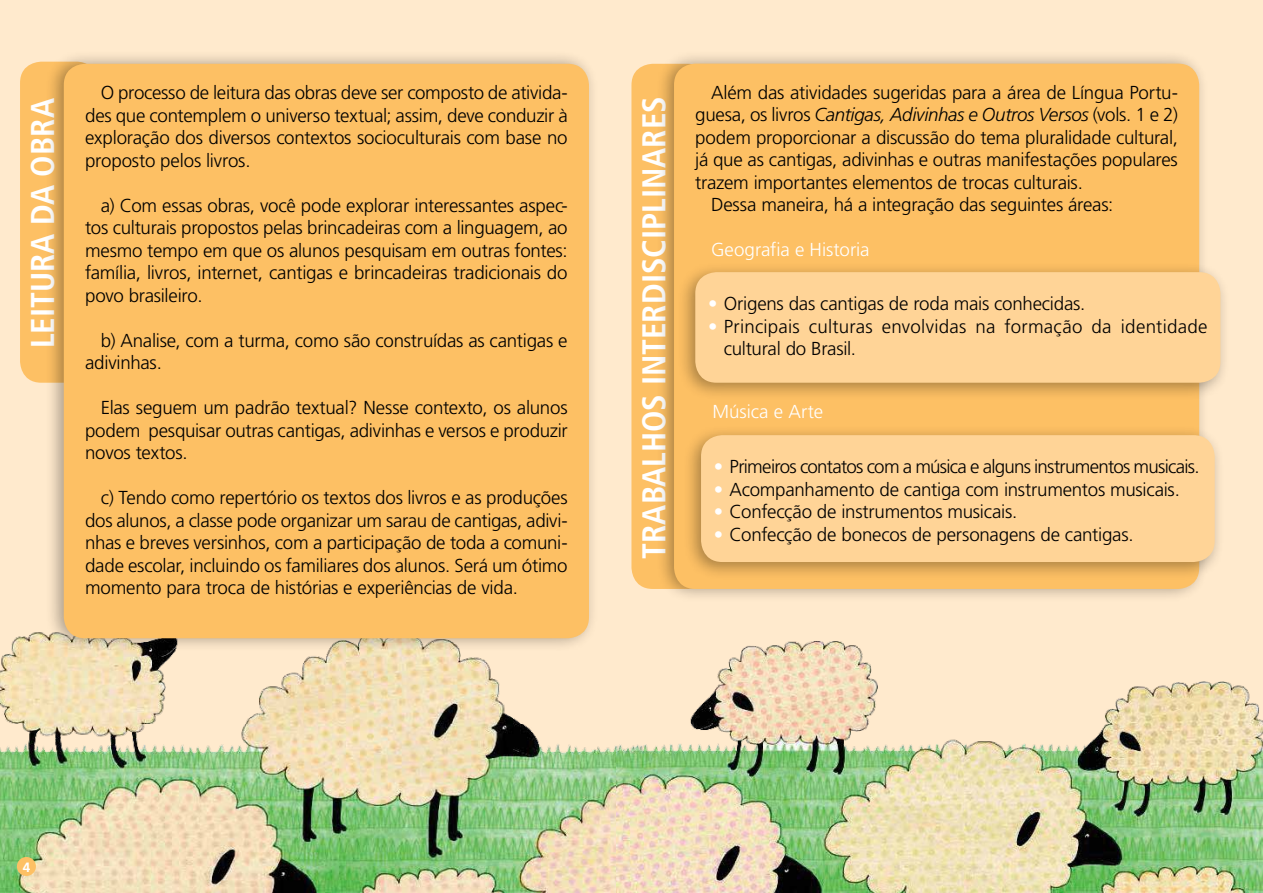
<style>
.page{position:relative;width:1263px;height:893px;background:#ffeacd}
.page>*{position:absolute;margin:0;border:0;box-sizing:border-box;transform-origin:0 0}
.t1{font:700 condensed 33px "Frutiger LT Std";color:#fff}
.t2{font:300 18.75px/22.5px "Frutiger LT Std";letter-spacing:-.015em;color:#000;text-align:justify}
.t3{font:300 18.75px/22.5px "Frutiger LT Std";letter-spacing:.01em;color:#000}
.t4{font:300 18.75px "Frutiger LT Std";letter-spacing:-.04em;color:#000}
.t5{font:italic 300 18.75px "Frutiger LT Std";letter-spacing:-.015em;color:#000}
.t6{font:300 18.75px "Frutiger LT Std";color:#fff}
.t7{font:700 13.5px "Frutiger LT Std";color:#fff}
.s1{font-style:normal}
.s2{color:#fff}
</style>
<div class="page">
<img style="left:0;top:632px;width:616px;height:261px">
<img style="left:616px;top:587px;width:647px;height:306px">
<div style="left:20px;top:62px;width:77px;height:321px;background:#fdc064;border-radius:21px"></div>
<div style="left:631px;top:64px;width:78px;height:525px;background:#fdc064;border-radius:21px"></div>
<div style="left:45px;top:49px;width:554px;height:604px;background:#000;opacity:.33"></div>
<div style="left:64px;top:64px;width:525px;height:574px;background:#fdc064;border-radius:21px"></div>
<div style="left:655px;top:49px;width:554px;height:554px;background:#000;opacity:.33"></div>
<div style="left:674px;top:64px;width:525px;height:525px;background:#fdc064;border-radius:21px"></div>
<div style="left:677px;top:262px;width:553px;height:139px;background:#000;opacity:.33"></div>
<div style="left:695px;top:272px;width:525px;height:111px;background:#ffd497;border-radius:21px"></div>
<div style="left:682px;top:425px;width:543px;height:156px;background:#000;opacity:.33"></div>
<div style="left:701px;top:435px;width:514px;height:127px;background:#ffd497;border-radius:21px"></div>
<div style="left:17px;top:857px;width:19px;height:19px;background:#fdc064;border-radius:50%"></div>
<p class="t2" style="left:85px;top:82px;width:484px;text-indent:16px">O processo de leitura das obras deve ser composto de ativida&shy;des que contemplem o universo textual; assim, deve conduzir à exploração dos diversos contextos socioculturais com base no proposto pelos livros.</p>
<p class="t2" style="left:85px;top:194px;width:484px;text-indent:16px">a) Com essas obras, você pode explorar interessantes aspec&shy;tos culturais propostos pelas brincadeiras com a linguagem, ao mesmo tempo em que os alunos pesquisam em outras fontes: família, livros, internet, cantigas e brincadeiras tradicionais do povo brasileiro.</p>
<p class="t2" style="left:85px;top:329px;width:484px;text-indent:16px">b) Analise, com a turma, como são construídas as cantigas e adivinhas.</p>
<p class="t2" style="left:85px;top:397px;width:484px;text-indent:16px">Elas seguem um padrão textual? Nesse contexto, os alunos podem pesquisar outras cantigas, adivinhas e versos e produzir novos textos.</p>
<p class="t2" style="left:85px;top:487px;width:484px;text-indent:16px">c) Tendo como repertório os textos dos livros e as produções dos alunos, a classe pode organizar um sarau de cantigas, adivi&shy;nhas e breves versinhos, com a participação de toda a comuni&shy;dade escolar, incluindo os familiares dos alunos. Será um ótimo momento para troca de histórias e experiências de vida.</p>
<h1 class="t1" style="left:23px;top:348px;width:249px;rotate:-90deg">leitura daobra</h1>
<h1 class="t1" style="left:635px;top:559px;width:464px;rotate:-90deg">TRABALHOS INTERDISCIPLINARES</h1>
<p class="t2" style="left:711px;top:81px;width:468px">Além das atividades sugeridas para a área de Língua Portu-</p>
<p class="t5" style="left:695px;top:104px;width:484px"><span class="s1">guesa, os livros</span> Cantigas, Adivinhas e Outros Versos <span class="s1">(vols. 1 e 2)</span></p>
<p class="t2" style="left:695px;top:126px;width:484px">podem proporcionar a discussão do tema pluralidade cultural,</p>
<p class="t2" style="left:695px;top:149px;width:484px">já que as cantigas, adivinhas e outras manifestações populares</p>
<p class="t2" style="left:695px;top:171px;width:389px">trazem importantes elementos de trocas culturais.</p>
<p class="t2" style="left:711px;top:194px;width:404px">Dessa maneira, há a integração das seguintes áreas:</p>
<p class="t6" style="left:711px;top:239px;width:160px">Geografia e Historia</p>
<p class="t2" style="left:708px;top:293px;width:379px"><span class="s2">•</span> Origens das cantigas de roda mais conhecidas.</p>
<p class="t3" style="left:724px;top:315px;width:485px;text-indent:-16px"><span class="s2">•</span> Principais culturas envolvidas na formação da identidade cultural do Brasil.</p>
<p class="t6" style="left:712px;top:401px;width:112px">Música e Arte</p>
<p class="t4" style="left:714px;top:456px;width:487px"><span class="s2">•</span> Primeiros contatos com a música e alguns instrumentos musicais.</p>
<p class="t2" style="left:714px;top:478px;width:468px"><span class="s2">•</span> Acompanhamento de cantiga com instrumentos musicais.</p>
<p class="t2" style="left:714px;top:501px;width:305px"><span class="s2">•</span> Confecção de instrumentos musicais.</p>
<p class="t2" style="left:714px;top:523px;width:421px"><span class="s2">•</span> Confecção de bonecos de personagens de cantigas.</p>
<p class="t7" style="left:23px;top:859px;width:9px">4</p>
</div>
